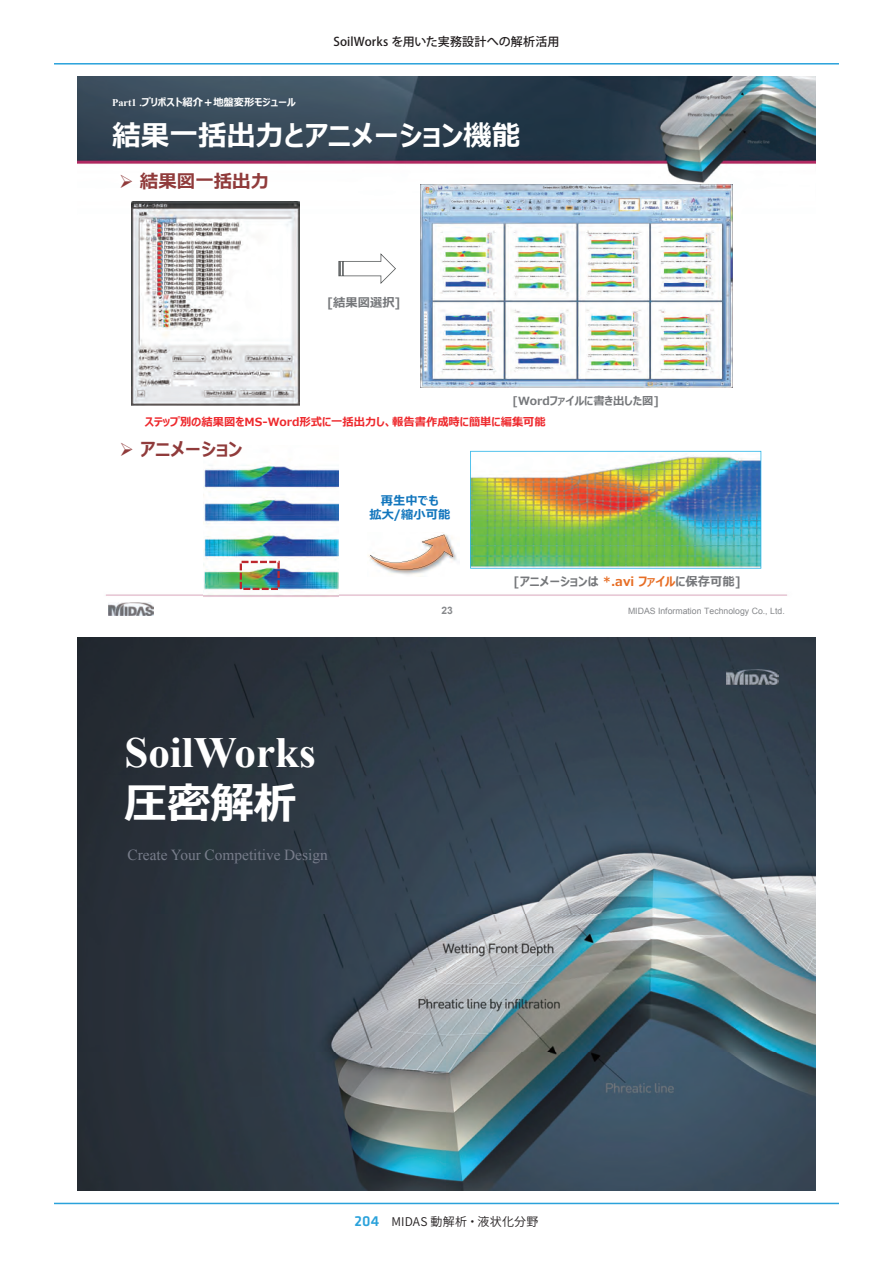
<style>
.page{position:relative;width:893px;height:1263px;background:#fff}
.page>*{position:absolute;margin:0;border:0;box-sizing:border-box;transform-origin:0 0}
.t1{font:700 43.05px "Times New Roman";color:#fff}
.t2{font:700 43.05px "Meiryo UI";color:#fff}
.t3{font:700 28.65px "Meiryo UI";color:#fff}
.t4{font:700 18.45px "Meiryo UI";color:#903b3b}
.t5{font:15.3px "Times New Roman";color:#787d8b}
.t6{font:700 12.3px "Meiryo UI";color:#76787b}
.t7{font:700 12.3px/14.7px "Meiryo UI";color:#1276bd;text-align:center}
.t8{font:500 12px "Koz Go Pro";letter-spacing:.01em;color:#231f20}
.t9{font:12px "Source Han Sans JP";letter-spacing:.025em;color:#231f20}
.t10{font:700 11.25px "Meiryo UI";color:#ee292d}
.t11{font:700 11.25px "Meiryo UI";color:#76787b}
.t12{font:700 10.2px "Meiryo UI";color:#fff}
.t13{font:700 10.2px "Arial";color:#86888b}
.t14{font:8.7px "Arial";color:#86888b}
.s1{font-family:"Times New Roman"}
.s2{color:#e76e25}
.s3{font-family:"Klavika";font-weight:500;font-size:15px;color:#2aa2db}
</style>
<div class="page">
<hr style="left:54px;top:63px;width:785px;height:2px;background:#2aa2db">
<hr style="left:54px;top:1203px;width:785px;height:1px;background:#2aa2db">
<img style="left:78px;top:76px;width:737px;height:540px">
<div style="left:78px;top:215px;width:737px;height:138px;background:#fff"></div>
<div style="left:78px;top:353px;width:737px;height:138px;background:#fff"></div>
<img style="left:108px;top:602px;width:45px;height:14px">
<img style="left:470px;top:451px;width:291px;height:118px">
<img style="left:131px;top:202px;width:168px;height:203px">
<img style="left:203px;top:465px;width:136px;height:132px">
<img style="left:421px;top:184px;width:312px;height:204px">
<svg style="left:240px;top:561px;width:40px;height:29px"></svg>
<img style="left:368px;top:532px;width:91px;height:44px">
<svg style="left:370px;top:535px;width:83px;height:35px"></svg>
<svg style="left:338px;top:253px;width:58px;height:31px"></svg>
<img style="left:78px;top:637px;width:737px;height:554px">
<img style="left:726px;top:669px;width:52px;height:16px">
<p class="t12" style="left:112px;top:95px;width:185px"><span class="s1">Part1 .</span>プリポスト紹介＋地盤変形モジュール</p>
<p class="t8" style="left:333px;top:34px;width:228px">SoilWorks を用いた実務設計への解析活用</p>
<h2 class="t3" style="left:112px;top:115px;width:410px">結果一括出⼒とアニメーション機能</h2>
<h3 class="t4" style="left:119px;top:169px;width:152px">➢ 結果図一括出⼒</h3>
<p class="t6" style="left:327px;top:294px;width:75px">[結果図選択]</p>
<p class="t11" style="left:512px;top:393px;width:148px">[Wordファイルに書き出した図]</p>
<p class="t10" style="left:145px;top:414px;width:402px">ステップ別の結果図をMS-Word形式に一括出⼒し、報告書作成時に簡単に編集可能</p>
<h3 class="t4" style="left:120px;top:437px;width:124px">➢ アニメーション</h3>
<p class="t7" style="left:369px;top:493px;width:82px">再⽣中でも<br>拡大/縮小可能</p>
<p class="t6" style="left:514px;top:573px;width:229px">[アニメーションは <span class="s2">*.avi ファイル</span>に保存可能]</p>
<h1 class="t1" style="left:125px;top:723px;width:193px">SoilWorks</h1>
<h1 class="t2" style="left:125px;top:773px;width:174px">圧密解析</h1>
<h3 class="t5" style="left:128px;top:845px;width:202px">Create Your Competitive Design</h3>
<p class="t13" style="left:441px;top:603px;width:13px">23</p>
<p class="t14" style="left:628px;top:605px;width:158px">MIDAS Information Technology Co., Ltd.</p>
<p class="t9" style="left:354px;top:1214px;width:186px"><span class="s3">204</span> MIDAS 動解析・液状化分野</p>
</div>
